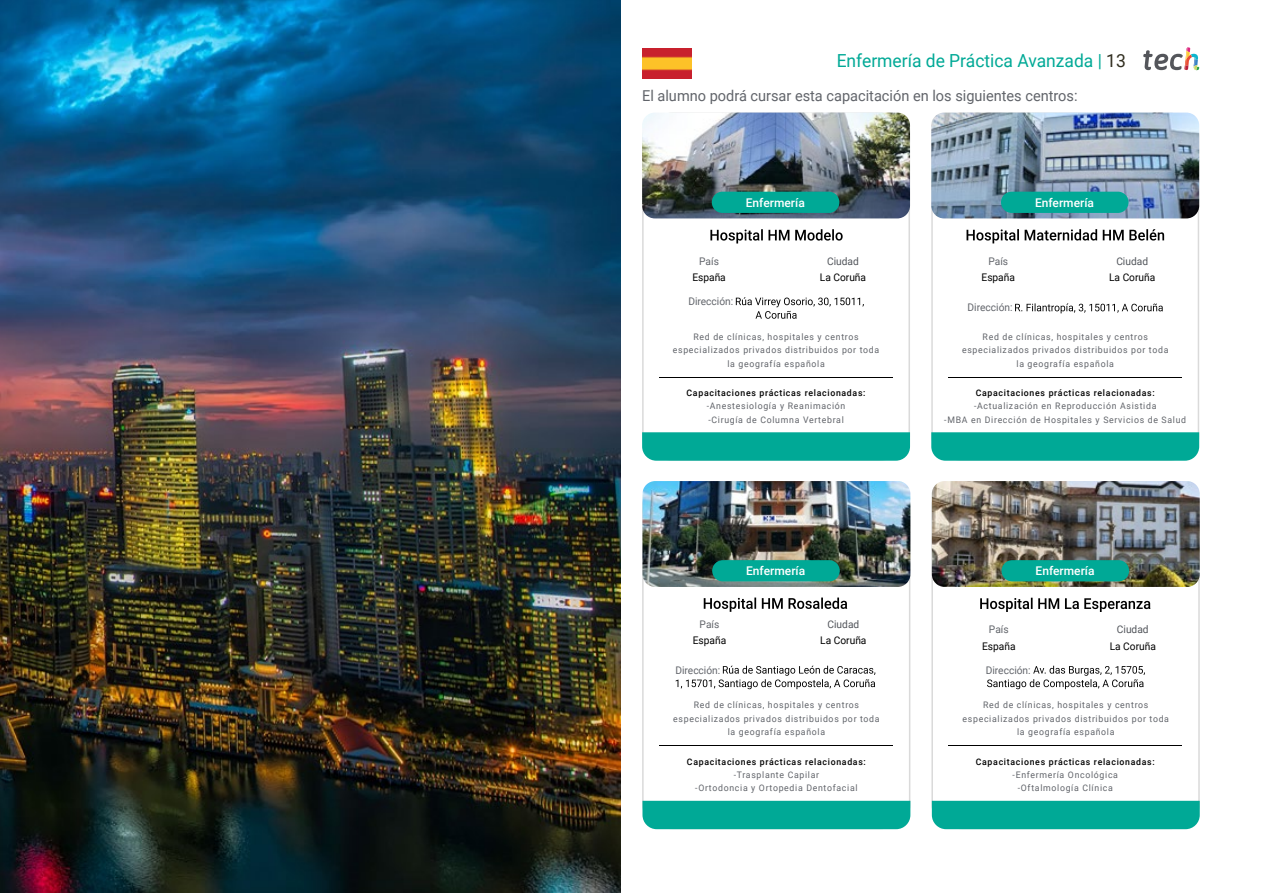
<style>
.page{position:relative;width:1263px;height:893px;background:#fff}
.page>*{position:absolute;margin:0;border:0;box-sizing:border-box;transform-origin:0 0}
.t1{font:18px "Roboto";color:#00a996}
.t2{font:15px "Roboto";color:#61646a}
.t3{font:500 12px "Roboto";color:#fff}
.t4{font:10.5px "Roboto";color:#61646a}
.t5{font:10.5px "Roboto";color:#000}
.t6{font:10.5px "Roboto";color:#52555b}
.t7{font:9px/13.5px "Roboto";letter-spacing:.08em;color:#61646a;text-align:center}
.t8{font:500 9px "Roboto";letter-spacing:.08em;color:#000}
.s1{color:#312e20}
</style>
<div class="page">
<img style="left:0;top:0;width:621px;height:893px">
<svg style="left:1143px;top:47px;width:56px;height:24px"></svg>
<img style="left:642px;top:49px;width:49px;height:30px">
<svg style="left:931px;top:112px;width:269px;height:337px"></svg>
<img style="left:931px;top:113px;width:268px;height:105px">
<div style="left:1001px;top:192px;width:127px;height:21px;background:#00a996;border-radius:11px"></div>
<svg style="left:931px;top:432px;width:268px;height:29px;background:#08ab99"></svg>
<hr style="left:948px;top:377px;width:234px;height:1px;background:#000">
<svg style="left:1015px;top:303px;width:148px;height:10px"></svg>
<svg style="left:966px;top:229px;width:198px;height:14px"></svg>
<svg style="left:642px;top:112px;width:269px;height:325px"></svg>
<img style="left:642px;top:113px;width:268px;height:105px">
<div style="left:712px;top:192px;width:127px;height:21px;background:#00a996;border-radius:11px"></div>
<svg style="left:642px;top:432px;width:268px;height:29px;background:#07ab99"></svg>
<hr style="left:659px;top:377px;width:234px;height:1px;background:#000">
<svg style="left:710px;top:229px;width:133px;height:14px"></svg>
<svg style="left:736px;top:297px;width:128px;height:22px"></svg>
<svg style="left:931px;top:493px;width:269px;height:337px"></svg>
<img style="left:932px;top:481px;width:268px;height:106px">
<div style="left:1001px;top:560px;width:128px;height:21px;background:#00a996;border-radius:11px"></div>
<div style="left:932px;top:801px;width:268px;height:28px;background:#00a996"></div>
<hr style="left:948px;top:745px;width:234px;height:1px;background:#000">
<svg style="left:980px;top:598px;width:170px;height:14px"></svg>
<svg style="left:987px;top:666px;width:158px;height:23px"></svg>
<svg style="left:642px;top:492px;width:269px;height:338px"></svg>
<img style="left:642px;top:481px;width:268px;height:106px">
<div style="left:712px;top:560px;width:128px;height:21px;background:#00a996;border-radius:11px"></div>
<div style="left:642px;top:801px;width:268px;height:28px;background:#00a996"></div>
<hr style="left:659px;top:745px;width:234px;height:1px;background:#000">
<svg style="left:704px;top:597px;width:143px;height:15px"></svg>
<svg style="left:676px;top:666px;width:199px;height:23px"></svg>
<h1 class="t1" style="left:837px;top:48px;width:291px">Enfermería de Práctica Avanzada | <span class="s1">13</span></h1>
<h2 class="t2" style="left:642px;top:86px;width:437px">El alumno podrá cursar esta capacitación en los siguientes centros:</h2>
<h3 class="t3" style="left:746px;top:194px;width:60px">Enfermería</h3>
<h3 class="t3" style="left:1035px;top:194px;width:60px">Enfermería</h3>
<p class="t4" style="left:699px;top:254px;width:21px">País</p>
<p class="t5" style="left:692px;top:270px;width:35px">España</p>
<p class="t6" style="left:827px;top:254px;width:33px">Ciudad</p>
<p class="t5" style="left:820px;top:270px;width:48px">La Coruña</p>
<p class="t4" style="left:988px;top:254px;width:21px">País</p>
<p class="t5" style="left:981px;top:270px;width:35px">España</p>
<p class="t6" style="left:1116px;top:254px;width:33px">Ciudad</p>
<p class="t5" style="left:1109px;top:270px;width:48px">La Coruña</p>
<p class="t4" style="left:688px;top:294px;width:46px">Dirección:</p>
<p class="t7" style="left:673px;top:329px;width:208px">Red de clínicas, hospitales y centros especializados privados distribuidos por toda la geografía española</p>
<p class="t8" style="left:686px;top:387px;width:180px">Capacitaciones prácticas relacionadas:</p>
<p class="t7" style="left:707px;top:399px;width:140px;text-align:left">-Anestesiología y Reanimación -Cirugía de Columna Vertebral</p>
<p class="t4" style="left:968px;top:300px;width:46px">Dirección:</p>
<p class="t7" style="left:962px;top:329px;width:208px">Red de clínicas, hospitales y centros especializados privados distribuidos por toda la geografía española</p>
<p class="t8" style="left:976px;top:387px;width:180px">Capacitaciones prácticas relacionadas:</p>
<p class="t7" style="left:944px;top:399px;width:243px">-Actualización en Reproducción Asistida<br>-MBA en Dirección de Hospitales y Servicios de Salud</p>
<h3 class="t3" style="left:746px;top:563px;width:60px">Enfermería</h3>
<h3 class="t3" style="left:1035px;top:563px;width:60px">Enfermería</h3>
<p class="t4" style="left:700px;top:617px;width:21px">País</p>
<p class="t5" style="left:693px;top:633px;width:35px">España</p>
<p class="t6" style="left:827px;top:617px;width:33px">Ciudad</p>
<p class="t5" style="left:820px;top:633px;width:48px">La Coruña</p>
<p class="t4" style="left:989px;top:622px;width:21px">País</p>
<p class="t5" style="left:982px;top:639px;width:35px">España</p>
<p class="t6" style="left:1117px;top:622px;width:33px">Ciudad</p>
<p class="t5" style="left:1110px;top:639px;width:48px">La Coruña</p>
<p class="t4" style="left:675px;top:662px;width:46px">Dirección:</p>
<p class="t7" style="left:673px;top:698px;width:208px">Red de clínicas, hospitales y centros especializados privados distribuidos por toda la geografía española</p>
<p class="t8" style="left:687px;top:755px;width:180px">Capacitaciones prácticas relacionadas:</p>
<p class="t7" style="left:695px;top:768px;width:164px">-Trasplante Capilar<br>-Ortodoncia y Ortopedia Dentofacial</p>
<p class="t4" style="left:986px;top:662px;width:46px">Dirección:</p>
<p class="t7" style="left:962px;top:698px;width:208px">Red de clínicas, hospitales y centros especializados privados distribuidos por toda la geografía española</p>
<p class="t8" style="left:976px;top:755px;width:180px">Capacitaciones prácticas relacionadas:</p>
<p class="t7" style="left:1012px;top:768px;width:107px">-Enfermería Oncológica -Oftalmología Clínica</p>
</div>
